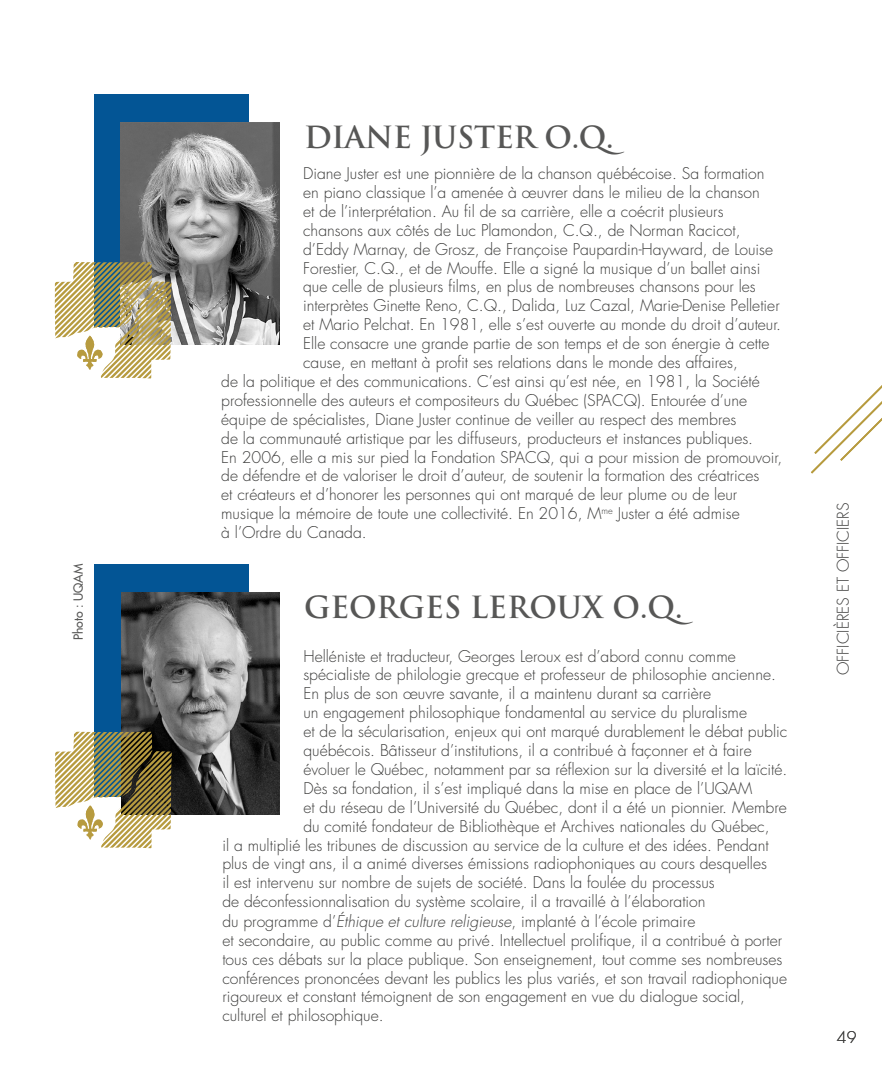
<style>
.page{position:relative;width:882px;height:1071px;background:#fff}
.page>*{position:absolute;margin:0;border:0;box-sizing:border-box;transform-origin:0 0}
.t1{font:700 29.75px "Trajan Pro";letter-spacing:-.01em;color:#575756}
.t2{font:300 15.75px "Futura Std";color:#3c3c3b}
.t3{font:500 12.25px "Futura Std";color:#575756}
.s1{font-style:italic}
</style>
<div class="page">
<svg style="left:811px;top:385px;width:71px;height:89px"></svg>
<div style="left:94px;top:94px;width:155px;height:233px;background:#035595"></div>
<img style="left:121px;top:123px;width:159px;height:222px">
<svg style="left:55px;top:262px;width:117px;height:117px"></svg>
<svg style="left:74px;top:335px;width:28px;height:35px"></svg>
<div style="left:94px;top:564px;width:155px;height:232px;background:#035595"></div>
<img style="left:121px;top:593px;width:159px;height:222px">
<svg style="left:55px;top:732px;width:117px;height:116px"></svg>
<svg style="left:74px;top:804px;width:29px;height:36px"></svg>
<p class="t3" style="left:71px;top:640px;width:78px;rotate:-90deg">Photo : UQAM</p>
<h1 class="t1" style="left:304px;top:119px;width:322px">DIANE JUSTER O.Q.</h1>
<p class="t2" style="left:303px;top:164px;width:463px">Diane Juster est une pionnière de la chanson québécoise. Sa formation</p>
<p class="t2" style="left:303px;top:183px;width:458px">en piano classique l’a amenée à œuvrer dans le milieu de la chanson</p>
<p class="t2" style="left:303px;top:202px;width:422px">et de l’interprétation. Au fil de sa carrière, elle a coécrit plusieurs</p>
<p class="t2" style="left:303px;top:220px;width:439px">chansons aux côtés de Luc Plamondon, C.Q., de Norman Racicot,</p>
<p class="t2" style="left:303px;top:239px;width:472px">d’Eddy Marnay, de Grosz, de Françoise Paupardin-Hayward, de Louise</p>
<p class="t2" style="left:303px;top:258px;width:459px">Forestier, C.Q., et de Mouffe. Elle a signé la musique d’un ballet ainsi</p>
<p class="t2" style="left:303px;top:277px;width:454px">que celle de plusieurs films, en plus de nombreuses chansons pour les</p>
<p class="t2" style="left:303px;top:296px;width:478px">interprètes Ginette Reno, C.Q., Dalida, Luz Cazal, Marie-Denise Pelletier</p>
<p class="t2" style="left:303px;top:315px;width:479px">et Mario Pelchat. En 1981, elle s’est ouverte au monde du droit d’auteur.</p>
<p class="t2" style="left:303px;top:334px;width:468px">Elle consacre une grande partie de son temps et de son énergie à cette</p>
<p class="t2" style="left:303px;top:353px;width:436px">cause, en mettant à profit ses relations dans le monde des affaires,</p>
<p class="t2" style="left:221px;top:372px;width:540px">de la politique et des communications. C’est ainsi qu’est née, en 1981, la Société</p>
<p class="t2" style="left:221px;top:391px;width:527px">professionnelle des auteurs et compositeurs du Québec (SPACQ). Entourée d’une</p>
<p class="t2" style="left:221px;top:409px;width:517px">équipe de spécialistes, Diane Juster continue de veiller au respect des membres</p>
<p class="t2" style="left:221px;top:428px;width:533px">de la communauté artistique par les diffuseurs, producteurs et instances publiques.</p>
<p class="t2" style="left:221px;top:447px;width:563px">En 2006, elle a mis sur pied la Fondation SPACQ, qui a pour mission de promouvoir,</p>
<p class="t2" style="left:221px;top:466px;width:540px">de défendre et de valoriser le droit d’auteur, de soutenir la formation des créatrices</p>
<p class="t2" style="left:221px;top:485px;width:518px">et créateurs et d’honorer les personnes qui ont marqué de leur plume ou de leur</p>
<p class="t2" style="left:221px;top:504px;width:520px">musique la mémoire de toute une collectivité. En 2016, M<sup>me</sup> Juster a été admise</p>
<p class="t2" style="left:221px;top:523px;width:147px">à l’Ordre du Canada.</p>
<h1 class="t1" style="left:304px;top:588px;width:390px">GEORGES LEROUX O.Q.</h1>
<p class="t2" style="left:303px;top:646px;width:434px">Helléniste et traducteur, Georges Leroux est d’abord connu comme</p>
<p class="t2" style="left:303px;top:665px;width:474px">spécialiste de philologie grecque et professeur de philosophie ancienne.</p>
<p class="t2" style="left:303px;top:684px;width:409px">En plus de son œuvre savante, il a maintenu durant sa carrière</p>
<p class="t2" style="left:303px;top:703px;width:445px">un engagement philosophique fondamental au service du pluralisme</p>
<p class="t2" style="left:303px;top:722px;width:485px">et de la sécularisation, enjeux qui ont marqué durablement le débat public</p>
<p class="t2" style="left:303px;top:741px;width:450px">québécois. Bâtisseur d’institutions, il a contribué à façonner et à faire</p>
<p class="t2" style="left:303px;top:760px;width:486px">évoluer le Québec, notamment par sa réflexion sur la diversité et la laïcité.</p>
<p class="t2" style="left:303px;top:779px;width:451px">Dès sa fondation, il s’est impliqué dans la mise en place de l’UQAM</p>
<p class="t2" style="left:303px;top:797px;width:485px">et du réseau de l’Université du Québec, dont il a été un pionnier. Membre</p>
<p class="t2" style="left:303px;top:816px;width:468px">du comité fondateur de Bibliothèque et Archives nationales du Québec,</p>
<p class="t2" style="left:222px;top:835px;width:548px">il a multiplié les tribunes de discussion au service de la culture et des idées. Pendant</p>
<p class="t2" style="left:222px;top:854px;width:546px">plus de vingt ans, il a animé diverses émissions radiophoniques au cours desquelles</p>
<p class="t2" style="left:222px;top:873px;width:494px">il est intervenu sur nombre de sujets de société. Dans la foulée du processus</p>
<p class="t2" style="left:222px;top:892px;width:485px">de déconfessionnalisation du système scolaire, il a travaillé à l’élaboration</p>
<p class="t2" style="left:222px;top:911px;width:475px">du programme d’<span class="s1">Éthique et culture religieuse</span>, implanté à l’école primaire</p>
<p class="t2" style="left:222px;top:930px;width:561px">et secondaire, au public comme au privé. Intellectuel prolifique, il a contribué à porter</p>
<p class="t2" style="left:222px;top:949px;width:562px">tous ces débats sur la place publique. Son enseignement, tout comme ses nombreuses</p>
<p class="t2" style="left:222px;top:968px;width:566px">conférences prononcées devant les publics les plus variés, et son travail radiophonique</p>
<p class="t2" style="left:222px;top:987px;width:524px">rigoureux et constant témoignent de son engagement en vue du dialogue social,</p>
<p class="t2" style="left:222px;top:1006px;width:163px">culturel et philosophique.</p>
<p class="t2" style="left:834px;top:675px;width:174px;rotate:-90deg">OFFICIÈRES ET OFFICIERS</p>
<p class="t2" style="left:837px;top:1028px;width:21px">49</p>
</div>
